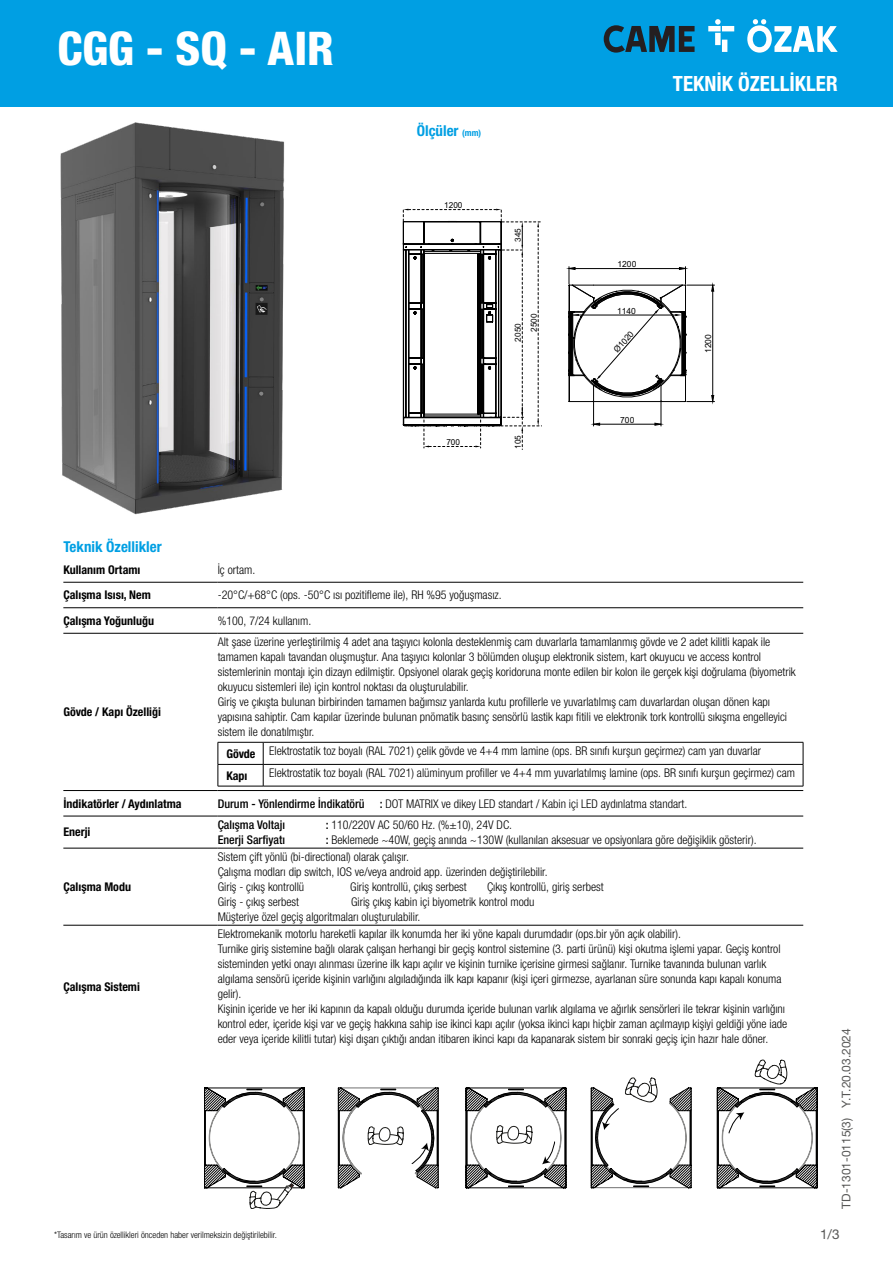
<style>
.page{position:relative;width:893px;height:1263px;background:#fff}
.page>*{position:absolute;margin:0;border:0;box-sizing:border-box;transform-origin:0 0}
.t1{font:800 condensed 46.5px "Helvetica Neue LTW1 G";color:#fff}
.t2{font:700 condensed 21px "Helvetica Neue LTW1 G";color:#fff}
.t3{font:700 condensed 15px "Helvetica Neue LTW1 G";color:#009fe3}
.t4{font:13.5px "Helvetica Neue LTW1 G";color:#575756}
.t5{font:300 condensed 12px/15px "Helvetica Neue LTW1 G";color:#000}
.t6{font:700 condensed 12px "Helvetica Neue LTW1 G";color:#000}
.t7{font:12px "Helvetica Neue LTW1 G";color:#575756}
.t8{font:500 condensed 12px "Helvetica Neue LTW1 G";color:#000}
.t9{font:300 condensed 9px "Helvetica Neue LTW1 G";color:#000}
.t10{font:8.4px "Arial";color:#000}
.t11{font:8.25px "Arial";color:#000}
.s1{font-size:9px}
.s2{font-weight:700}
.s3{font-weight:500}
</style>
<div class="page">
<div style="left:0;top:0;width:893px;height:106px;background:#009fe3"></div>
<svg style="left:604px;top:25px;width:91px;height:28px"></svg>
<svg style="left:708px;top:19px;width:26px;height:33px"></svg>
<svg style="left:747px;top:19px;width:91px;height:34px"></svg>
<hr style="left:63px;top:582px;width:155px;height:1px;background:#000">
<hr style="left:63px;top:607px;width:155px;height:1px;background:#000">
<hr style="left:218px;top:607px;width:585px;height:1px;background:#000">
<hr style="left:63px;top:633px;width:155px;height:1px;background:#000">
<hr style="left:63px;top:790px;width:155px;height:1px;background:#000">
<hr style="left:63px;top:816px;width:155px;height:1px;background:#000">
<hr style="left:218px;top:816px;width:585px;height:1px;background:#000">
<hr style="left:63px;top:848px;width:155px;height:1px;background:#000">
<hr style="left:218px;top:848px;width:585px;height:1px;background:#000">
<hr style="left:63px;top:925px;width:155px;height:1px;background:#000">
<hr style="left:218px;top:582px;width:585px;height:1px;background:#000">
<hr style="left:218px;top:633px;width:585px;height:1px;background:#000">
<hr style="left:218px;top:925px;width:585px;height:1px;background:#000">
<hr style="left:218px;top:790px;width:585px;height:1px;background:#000">
<hr style="left:218px;top:742px;width:45px;height:1px;background:#000">
<hr style="left:263px;top:742px;width:540px;height:1px;background:#000">
<hr style="left:218px;top:764px;width:45px;height:1px;background:#000">
<hr style="left:263px;top:764px;width:540px;height:1px;background:#000">
<svg style="left:263px;top:742px;width:1px;height:44px"></svg>
<hr style="left:218px;top:786px;width:45px;height:1px;background:#000">
<hr style="left:263px;top:786px;width:540px;height:1px;background:#000">
<svg style="left:218px;top:742px;width:1px;height:44px"></svg>
<svg style="left:803px;top:742px;width:1px;height:44px"></svg>
<img style="left:60px;top:122px;width:225px;height:393px">
<svg style="left:403px;top:208px;width:139px;height:241px"></svg>
<svg style="left:204px;top:1060px;width:613px;height:149px"></svg>
<svg style="left:567px;top:267px;width:147px;height:159px"></svg>
<h1 class="t1" style="left:57px;top:20px;width:278px">CGG - SQ - AIR</h1>
<p class="t3" style="left:417px;top:122px;width:66px">Ölçüler <span class="s1">(mm)</span></p>
<p class="t11" style="left:444px;top:200px;width:20px">1200</p>
<p class="t11" style="left:512px;top:242px;width:15px;rotate:-90deg">345</p>
<p class="t11" style="left:512px;top:341px;width:20px;rotate:-90deg">2050</p>
<p class="t11" style="left:528px;top:332px;width:20px;rotate:-90deg">2500</p>
<p class="t11" style="left:446px;top:436px;width:15px">700</p>
<p class="t11" style="left:512px;top:449px;width:15px;rotate:-90deg">105</p>
<p class="t3" style="left:63px;top:538px;width:100px">Teknik Özellikler</p>
<p class="t6" style="left:63px;top:562px;width:79px">Kullanım Ortamı</p>
<p class="t5" style="left:218px;top:562px;width:39px">İç ortam.</p>
<p class="t6" style="left:63px;top:588px;width:89px">Çalışma Isısı, Nem</p>
<p class="t5" style="left:218px;top:588px;width:286px">-20°C/+68°C (ops. -50°C ısı pozitifleme ile), RH %95 yoğuşmasız.</p>
<p class="t6" style="left:63px;top:613px;width:92px">Çalışma Yoğunluğu</p>
<p class="t5" style="left:218px;top:613px;width:95px">%100, 7/24 kullanım.</p>
<h2 class="t2" style="left:673px;top:71px;width:166px">TEKNİK ÖZELLİKLER</h2>
<p class="t10" style="left:618px;top:258px;width:20px">1200</p>
<p class="t11" style="left:626px;top:260px;width:20px">1200</p>
<p class="t11" style="left:627px;top:301px;width:20px">1140</p>
<p class="t10" style="left:617px;top:305px;width:20px">1140</p>
<p class="t10" style="left:611px;top:347px;width:27px;rotate:-48deg">Ø1020</p>
<p class="t10" style="left:620px;top:414px;width:16px">700</p>
<p class="t10" style="left:702px;top:353px;width:20px;rotate:-90deg">1200</p>
<p class="t6" style="left:63px;top:705px;width:99px">Gövde / Kapı Özelliği</p>
<p class="t5" style="left:218px;top:634px;width:580px">Alt şase üzerine yerleştirilmiş 4 adet ana taşıyıcı kolonla desteklenmiş cam duvarlarla tamamlanmış gövde ve 2 adet kilitli kapak ile tamamen kapalı tavandan oluşmuştur. Ana taşıyıcı kolonlar 3 bölümden oluşup elektronik sistem, kart okuyucu ve access kontrol sistemlerinin montajı için dizayn edilmiştir. Opsiyonel olarak geçiş koridoruna monte edilen bir kolon ile gerçek kişi doğrulama (biyometrik okuyucu sistemleri ile) için kontrol noktası da oluşturulabilir.<br>Giriş ve çıkışta bulunan birbirinden tamamen bağımsız yanlarda kutu profillerle ve yuvarlatılmış cam duvarlardan oluşan dönen kapı yapısına sahiptir. Cam kapılar üzerinde bulunan pnömatik basınç sensörlü lastik kapı fitili ve elektronik tork kontrollü sıkışma engelleyici sistem ile donatılmıştır.</p>
<p class="t5" style="left:226px;top:739px;width:536px;line-height:24.5px"><span class="s2">Gövde</span> Elektrostatik toz boyalı (RAL 7021) çelik gövde ve 4+4 mm lamine (ops. BR sınıfı kurşun geçirmez) cam yan duvarlar<br><span class="s2">Kapı</span></p>
<p class="t5" style="left:269px;top:765px;width:527px">Elektrostatik toz boyalı (RAL 7021) alüminyum profiller ve 4+4 mm yuvarlatılmış lamine (ops. BR sınıfı kurşun geçirmez) cam</p>
<p class="t6" style="left:63px;top:796px;width:120px">İndikatörler / Aydınlatma</p>
<p class="t5" style="left:218px;top:796px;width:471px"><span class="s3">Durum - Yönlendirme İndikatörü :</span> DOT MATRIX ve dikey LED standart / Kabin içi LED aydınlatma standart.</p>
<p class="t6" style="left:63px;top:825px;width:29px">Enerji</p>
<p class="t8" style="left:218px;top:817px;width:69px">Çalışma Voltajı</p>
<p class="t5" style="left:326px;top:817px;width:188px"><span class="s3">:</span> 110/220V AC 50/60 Hz. (%±10), 24V DC.</p>
<p class="t8" style="left:218px;top:832px;width:69px">Enerji Sarfiyatı</p>
<p class="t5" style="left:326px;top:832px;width:432px"><span class="s3">:</span> Beklemede ~40W, geçiş anında ~130W (kullanılan aksesuar ve opsiyonlara göre değişiklik gösterir).</p>
<p class="t6" style="left:63px;top:879px;width:69px">Çalışma Modu</p>
<p class="t6" style="left:63px;top:979px;width:78px">Çalışma Sistemi</p>
<p class="t5" style="left:218px;top:849px;width:331px">Sistem çift yönlü (bi-directional) olarak çalışır.<br>Çalışma modları dip switch, IOS ve/veya android app. üzerinden değiştirilebilir.<br>Giriş - çıkış kontrollü</p>
<p class="t5" style="left:350px;top:879px;width:118px">Giriş kontrollü, çıkış serbest</p>
<p class="t5" style="left:487px;top:879px;width:118px">Çıkış kontrollü, giriş serbest</p>
<p class="t5" style="left:218px;top:894px;width:83px">Giriş - çıkış serbest</p>
<p class="t5" style="left:218px;top:894px;width:318px;text-indent:133px">Giriş çıkış kabin içi biyometrik kontrol modu<br>Müşteriye özel geçiş algoritmaları oluşturulabilir.</p>
<p class="t5" style="left:218px;top:926px;width:571px">Elektromekanik motorlu hareketli kapılar ilk konumda her iki yöne kapalı durumdadır (ops.bir yön açık olabilir).<br>Turnike giriş sistemine bağlı olarak çalışan herhangi bir geçiş kontrol sistemine (3. parti ürünü) kişi okutma işlemi yapar. Geçiş kontrol sisteminden yetki onayı alınması üzerine ilk kapı açılır ve kişinin turnike içerisine girmesi sağlanır. Turnike tavanında bulunan varlık algılama sensörü içeride kişinin varlığını algıladığında ilk kapı kapanır (kişi içeri girmezse, ayarlanan süre sonunda kapı kapalı konuma gelir).<br>Kişinin içeride ve her iki kapının da kapalı olduğu durumda içeride bulunan varlık algılama ve ağırlık sensörleri ile tekrar kişinin varlığını kontrol eder, içeride kişi var ve geçiş hakkına sahip ise ikinci kapı açılır (yoksa ikinci kapı hiçbir zaman açılmayıp kişiyi geldiği yöne iade eder veya içeride kilitli tutar) kişi dışarı çıktığı andan itibaren ikinci kapı da kapanarak sistem bir sonraki geçiş için hazır hale döner.</p>
<p class="t9" style="left:54px;top:1229px;width:224px">*Tasarım ve ürün özellikleri önceden haber verilmeksizin değiştirilebilir.</p>
<p class="t7" style="left:839px;top:1209px;width:182px;rotate:-90deg">TD-1301-0115(3) Y.T.20.03.2024</p>
<p class="t4" style="left:820px;top:1225px;width:21px">1/3</p>
</div>
